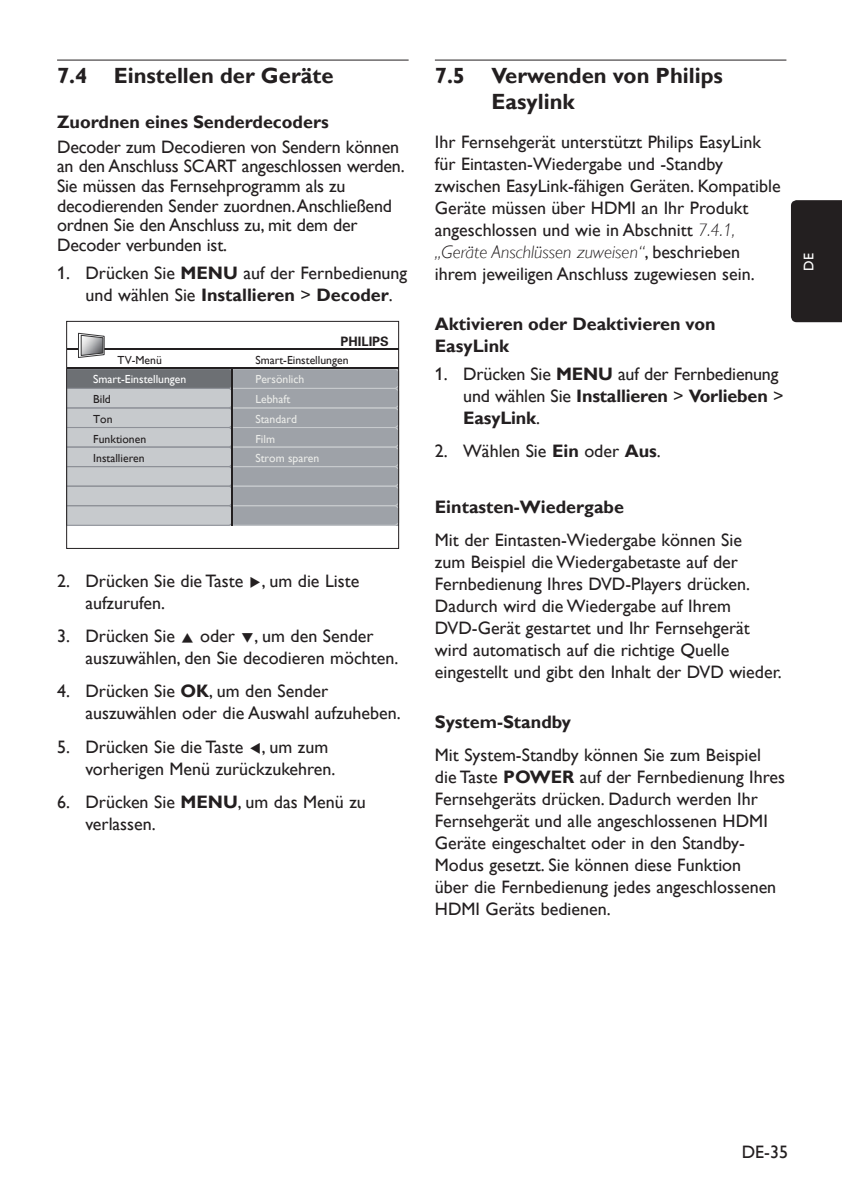
<style>
.page{position:relative;width:842px;height:1191px;background:#fff}
.page>*{position:absolute;margin:0;border:0;box-sizing:border-box;transform-origin:0 0}
.t1{font:700 22px/26px "Gill Sans Alt One WGL";color:#231f20}
.t2{font:18px/22px "Gill Sans Alt One WGL";color:#231f20}
.t3{font:700 18px/21.6px "Gill Sans Alt One WGL";color:#231f20}
.t4{font:italic 18px "Gill Sans Alt One WGL Light";color:#231f20}
.t5{font:14px "Gill Sans Alt One WGL";color:#fff}
.t6{font:13px "FZDHTJW GB1 0";color:#231f20}
.t7{font:11.6px/19.6px "Gill Sans Alt One WGL";color:#231f20}
.t8{font:11.6px/19.6px "Gill Sans Alt One WGL";color:#ebece9}
.t9{font:11.6px "Gill Sans Alt One WGL";color:#fff}
.s1{font-weight:700}
.s2{font-family:"Philips DFU"}
.s3{font-family:"Gill Sans Alt One WGL Light";font-style:italic}
.s4{font-family:"Gill Sans Alt One WGL";font-style:normal}
</style>
<div class="page">
<div style="left:791px;top:200px;width:51px;height:122px;background:#231f20"></div>
<hr style="left:57px;top:60px;width:352px;height:1px;background:#231f20">
<hr style="left:67px;top:348px;width:332px;height:1px;background:#221f20">
<svg style="left:68px;top:368px;width:332px;height:158px;background:#acafb4"></svg>
<hr style="left:67px;top:367px;width:332px;height:2px;background:#221f20">
<hr style="left:232px;top:369px;width:1px;height:156px;background:#221f20">
<div style="left:66px;top:321px;width:333px;height:228px;border:1px solid #231f20"></div>
<svg style="left:78px;top:332px;width:27px;height:26px"></svg>
<hr style="left:435px;top:60px;width:351px;height:1px;background:#231f20">
<p class="t1" style="left:57px;top:63px;width:278px">7.4 Einstellen der Geräte</p>
<p class="t3" style="left:57px;top:111px;width:273px">Zuordnen eines Senderdecoders</p>
<p class="t2" style="left:57px;top:137px;width:349px;line-height:19.6px">Decoder zum Decodieren von Sendern können an den Anschluss SCART angeschlossen werden.<br>Sie müssen das Fernsehprogramm als zu decodierenden Sender zuordnen. Anschließend ordnen Sie den Anschluss zu, mit dem der Decoder verbunden ist.</p>
<p class="t2" style="left:85px;top:261px;width:323px;text-indent:-28px">1. Drücken Sie <span class="s1">MENU</span> auf der Fernbedienung und wählen Sie <span class="s1">Installieren</span> &gt; <span class="s1">Decoder</span>.</p>
<p class="t6" style="left:341px;top:334px;width:50px">PHILIPS</p>
<p class="t7" style="left:118px;top:350px;width:46px">TV-Menü</p>
<p class="t7" style="left:255px;top:350px;width:95px">Smart-Einstellungen</p>
<p class="t7" style="left:93px;top:389px;width:54px">Bild<br>Ton<br>Funktionen</p>
<p class="t8" style="left:255px;top:389px;width:43px">Lebhaft<br>Standard<br>Film</p>
<p class="t7" style="left:93px;top:448px;width:53px">Installieren</p>
<p class="t8" style="left:255px;top:448px;width:65px">Strom sparen</p>
<p class="t9" style="left:93px;top:371px;width:95px">Smart-Einstellungen</p>
<p class="t8" style="left:255px;top:370px;width:51px">Persönlich</p>
<p class="t2" style="left:85px;top:569px;width:275px;text-indent:-28px">2. Drücken Sie die Taste <span class="s2">Æ</span>, um die Liste aufzurufen.</p>
<p class="t2" style="left:85px;top:625px;width:315px;text-indent:-28px">3. Drücken Sie <span class="s2">Î</span> oder <span class="s2">ï</span>, um den Sender auszuwählen, den Sie decodieren möchten.</p>
<p class="t2" style="left:85px;top:680px;width:317px;text-indent:-28px">4. Drücken Sie <span class="s1">OK</span>, um den Sender auszuwählen oder die Auswahl aufzuheben.</p>
<p class="t2" style="left:85px;top:735px;width:251px;text-indent:-28px">5. Drücken Sie die Taste <span class="s2">Í</span>, um zum vorherigen Menü zurückzukehren.</p>
<p class="t2" style="left:85px;top:791px;width:282px;text-indent:-28px">6. Drücken Sie <span class="s1">MENU</span>, um das Menü zu verlassen.</p>
<p class="t1" style="left:492px;top:63px;width:233px;text-indent:-57px">7.5 Verwenden von Philips<br>Easylink</p>
<p class="t2" style="left:435px;top:131px;width:347px">Ihr Fernsehgerät unterstützt Philips EasyLink für Eintasten-Wiedergabe und -Standby zwischen EasyLink-fähigen Geräten. Kompatible Geräte müssen über HDMI an Ihr Produkt angeschlossen und wie in Abschnitt <span class="s3">7.4.1,</span></p>
<p class="t4" style="left:435px;top:240px;width:307px">„Geräte Anschlüssen zuweisen“<span class="s4">, beschrieben</span></p>
<p class="t2" style="left:435px;top:263px;width:321px">ihrem jeweiligen Anschluss zugewiesen sein.</p>
<p class="t3" style="left:435px;top:313px;width:282px">Aktivieren oder Deaktivieren von<br>EasyLink</p>
<p class="t2" style="left:463px;top:362px;width:322px;text-indent:-28px">1. Drücken Sie <span class="s1">MENU</span> auf der Fernbedienung und wählen Sie <span class="s1">Installieren</span> &gt; <span class="s1">Vorlieben</span> &gt;<br><span class="s1">EasyLink</span>.</p>
<p class="t2" style="left:435px;top:440px;width:228px">2. Wählen Sie <span class="s1">Ein</span> oder <span class="s1">Aus</span>.</p>
<p class="t3" style="left:435px;top:495px;width:191px">Eintasten-Wiedergabe</p>
<p class="t2" style="left:435px;top:528px;width:349px">Mit der Eintasten-Wiedergabe können Sie<br>zum Beispiel die Wiedergabetaste auf der Fernbedienung Ihres DVD-Players drücken.<br>Dadurch wird die Wiedergabe auf Ihrem DVD-Gerät gestartet und Ihr Fernsehgerät wird automatisch auf die richtige Quelle eingestellt und gibt den Inhalt der DVD wieder.</p>
<p class="t3" style="left:435px;top:711px;width:138px">System-Standby</p>
<p class="t2" style="left:435px;top:744px;width:352px">Mit System-Standby können Sie zum Beispiel die Taste <span class="s1">POWER</span> auf der Fernbedienung Ihres Fernsehgeräts drücken. Dadurch werden Ihr Fernsehgerät und alle angeschlossenen HDMI Geräte eingeschaltet oder in den Standby-Modus gesetzt. Sie können diese Funktion<br>über die Fernbedienung jedes angeschlossenen HDMI Geräts bedienen.</p>
<p class="t5" style="left:799px;top:271px;width:19px;rotate:-90deg">DE</p>
<p class="t2" style="left:742px;top:1140px;width:48px">DE-35</p>
</div>
